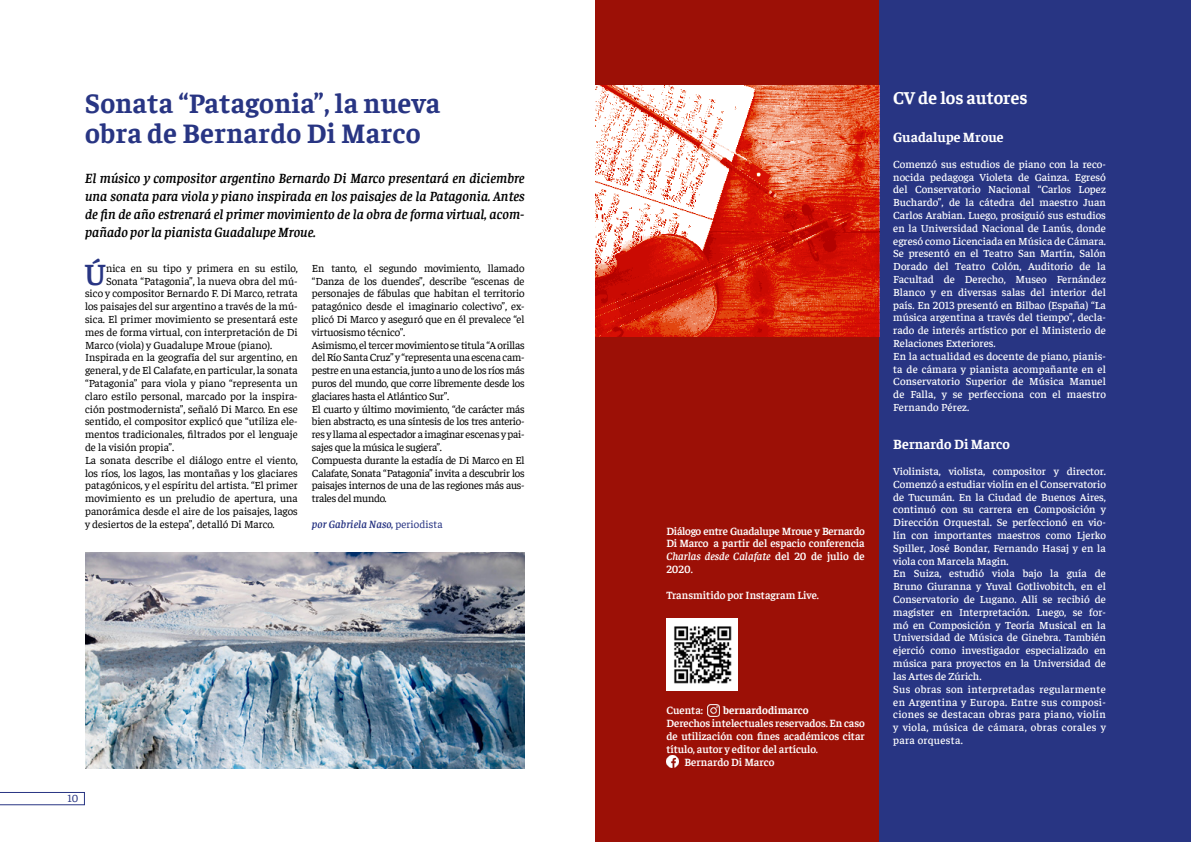
<style>
.page{position:relative;width:1191px;height:842px;background:#fff}
.page>*{position:absolute;margin:0;border:0;box-sizing:border-box;transform-origin:0 0}
.TEXTO{font:600 30.8px "Faustina";color:#283583}
.TEXTO-2{font:700 28px "Faustina";letter-spacing:.01em;color:#283583}
.TEXTO-3{font:700 18px "Faustina";color:#fff}
.TEXTO-4{font:italic 600 14px/18px "Faustina";color:#000;text-align:justify}
.TEXTO-5{font:700 14px "Faustina";color:#fff}
.TEXTO-6{font:11px/12.8px "Faustina";color:#000;text-align:justify}
.TEXTO-7{font:500 11px/12.8px "Faustina";color:#fff;text-align:justify}
.TEXTO-8{font:600 11px/12.8px "Faustina";color:#fff;text-align:justify}
.TEXTO-9{font:italic 600 11px "Faustina";letter-spacing:.01em;color:#283583}
.TEXTO-10{font:700 11px "Faustina";color:#fff}
.t1{font:11px "Faustina";color:#283583}
.s1{font-weight:400;font-style:normal}
.s2{font-style:italic}
</style>
<div class="page">
<svg style="left:0;top:792px;width:85px;height:13px"></svg>
<div style="left:595px;top:0;width:284px;height:842px;background:#9c1006"></div>
<div style="left:879px;top:0;width:312px;height:842px;background:#283583"></div>
<img style="left:595px;top:85px;width:284px;height:251px">
<img style="left:85px;top:552px;width:439px;height:216px">
<img style="left:666px;top:619px;width:71px;height:72px">
<svg style="left:707px;top:704px;width:12px;height:13px"></svg>
<svg style="left:666px;top:755px;width:12px;height:13px"></svg>
<p class="TEXTO-2" style="left:85px;top:84px;width:357px">Sonata “Patagonia”, la nueva</p>
<p class="TEXTO-2" style="left:85px;top:114px;width:337px">obra de Bernardo Di Marco</p>
<p class="TEXTO-4" style="left:85px;top:168px;width:441px">El músico y compositor argentino Bernardo Di Marco presentará en diciembre una sonata para viola y piano inspirada en los paisajes de la Patagonia. Antes de fin de año estrenará el primer movimiento de la obra de forma virtual, acom&shy;pañado por la pianista Guadalupe Mroue.</p>
<p class="TEXTO" style="left:84px;top:253px;width:23px">Ú</p>
<p class="TEXTO-6" style="left:106px;top:261px;width:193px">nica en su tipo y primera en su estilo,</p>
<p class="TEXTO-6" style="left:106px;top:274px;width:193px">Sonata “Patagonia”, la nueva obra del mú-</p>
<p class="TEXTO-6" style="left:85px;top:286px;width:214px">sico y compositor Bernardo F. Di Marco, retrata</p>
<p class="TEXTO-6" style="left:85px;top:299px;width:214px">los paisajes del sur argentino a través de la mú-</p>
<p class="TEXTO-6" style="left:85px;top:312px;width:214px">sica. El primer movimiento se presentará este</p>
<p class="TEXTO-6" style="left:85px;top:325px;width:214px">mes de forma virtual, con interpretación de Di</p>
<p class="TEXTO-6" style="left:85px;top:338px;width:189px">Marco (viola) y Guadalupe Mroue (piano).</p>
<p class="TEXTO-6" style="left:85px;top:350px;width:214px">Inspirada en la geografía del sur argentino, en general, y de El Calafate, en particular, la sonata “Patagonia” para viola y piano “representa un claro estilo personal, marcado por la inspira&shy;ción postmodernista”, señaló Di Marco. En ese sentido, el compositor explicó que “utiliza ele&shy;mentos tradicionales, filtrados por el lenguaje de la visión propia”.</p>
<p class="TEXTO-6" style="left:85px;top:453px;width:214px">La sonata describe el diálogo entre el viento, los ríos, los lagos, las montañas y los glaciares patagónicos, y el espíritu del artista. “El primer movimiento es un preludio de apertura, una panorámica desde el aire de los paisajes, lagos y desiertos de la estepa”, detalló Di Marco.</p>
<p class="TEXTO-6" style="left:312px;top:261px;width:214px">En tanto, el segundo movimiento, llamado “Danza de los duendes”, describe “escenas de personajes de fábulas que habitan el territorio patagónico desde el imaginario colectivo”, ex&shy;plicó Di Marco y aseguró que en él prevalece “el virtuosismo técnico”.</p>
<p class="TEXTO-6" style="left:312px;top:338px;width:214px">Asimismo, el tercer movimiento se titula “A orillas del Río Santa Cruz” y “representa una escena cam&shy;pestre en una estancia, junto a uno de los ríos más puros del mundo, que corre libremente desde los glaciares hasta el Atlántico Sur”.</p>
<p class="TEXTO-6" style="left:312px;top:402px;width:214px">El cuarto y último movimiento, “de carácter más bien abstracto, es una síntesis de los tres anterio&shy;res y llama al espectador a imaginar escenas y pai&shy;sajes que la música le sugiera”.</p>
<p class="TEXTO-6" style="left:312px;top:453px;width:214px">Compuesta durante la estadía de Di Marco en El Calafate, Sonata “Patagonia” invita a descubrir los paisajes internos de una de las regiones más aus&shy;trales del mundo.</p>
<p class="TEXTO-9" style="left:312px;top:516px;width:132px">por Gabriela Naso, <span class="s1">periodista</span></p>
<p class="t1" style="left:67px;top:791px;width:12px">10</p>
<p class="TEXTO-8" style="left:666px;top:524px;width:200px">Diálogo entre Guadalupe Mroue y Bernardo Di Marco a partir del espacio conferencia <span class="s2">Charlas desde Calafate</span> del 20 de julio de 2020.</p>
<p class="TEXTO-8" style="left:666px;top:588px;width:154px">Transmitido por Instagram Live.</p>
<p class="TEXTO-8" style="left:666px;top:703px;width:38px">Cuenta:</p>
<p class="TEXTO-10" style="left:723px;top:703px;width:87px">bernardodimarco</p>
<p class="TEXTO-8" style="left:666px;top:716px;width:200px">Derechos intelectuales reservados. En caso de utilización con fines académicos citar título, autor y editor del artículo.</p>
<p class="TEXTO-8" style="left:684px;top:755px;width:92px">Bernardo Di Marco</p>
<p class="TEXTO-3" style="left:893px;top:85px;width:136px">CV de los autores</p>
<p class="TEXTO-5" style="left:893px;top:128px;width:112px">Guadalupe Mroue</p>
<p class="TEXTO-7" style="left:893px;top:157px;width:214px">Comenzó sus estudios de piano con la reco&shy;nocida pedagoga Violeta de Gainza. Egresó del Conservatorio Nacional “Carlos Lopez Buchardo”, de la cátedra del maestro Juan Carlos Arabian. Luego, prosiguió sus estudios en la Universidad Nacional de Lanús, donde egresó como Licenciada en Música de Cámara.</p>
<p class="TEXTO-7" style="left:893px;top:247px;width:214px">Se presentó en el Teatro San Martín, Salón Dorado del Teatro Colón, Auditorio de la Facultad de Derecho, Museo Fernández Blanco y en diversas salas del interior del país. En 2013 presentó en Bilbao (España) “La música argentina a través del tiempo”, decla&shy;rado de interés artístico por el Ministerio de Relaciones Exteriores.</p>
<p class="TEXTO-7" style="left:893px;top:349px;width:214px">En la actualidad es docente de piano, pianis&shy;ta de cámara y pianista acompañante en el Conservatorio Superior de Música Manuel de Falla, y se perfecciona con el maestro Fernando Pérez.</p>
<p class="TEXTO-5" style="left:893px;top:435px;width:118px">Bernardo Di Marco</p>
<p class="TEXTO-7" style="left:893px;top:464px;width:214px">Violinista, violista, compositor y director.<br>Comenzó a estudiar violín en el Conservatorio de Tucumán. En la Ciudad de Buenos Aires, continuó con su carrera en Composición y Dirección Orquestal. Se perfeccionó en vio&shy;lín con importantes maestros como Ljerko Spiller, José Bondar, Fernando Hasaj y en la viola con Marcela Magin.</p>
<p class="TEXTO-7" style="left:893px;top:567px;width:214px">En Suiza, estudió viola bajo la guía de Bruno Giuranna y Yuval Gotlivobitch, en el Conservatorio de Lugano. Allí se recibió de magíster en Interpretación. Luego, se for&shy;mó en Composición y Teoría Musical en la Universidad de Música de Ginebra. También ejerció como investigador especializado en música para proyectos en la Universidad de las Artes de Zúrich.</p>
<p class="TEXTO-7" style="left:893px;top:682px;width:214px">Sus obras son interpretadas regularmente en Argentina y Europa. Entre sus composi&shy;ciones se destacan obras para piano, violín y viola, música de cámara, obras corales y para orquesta.</p>
</div>
